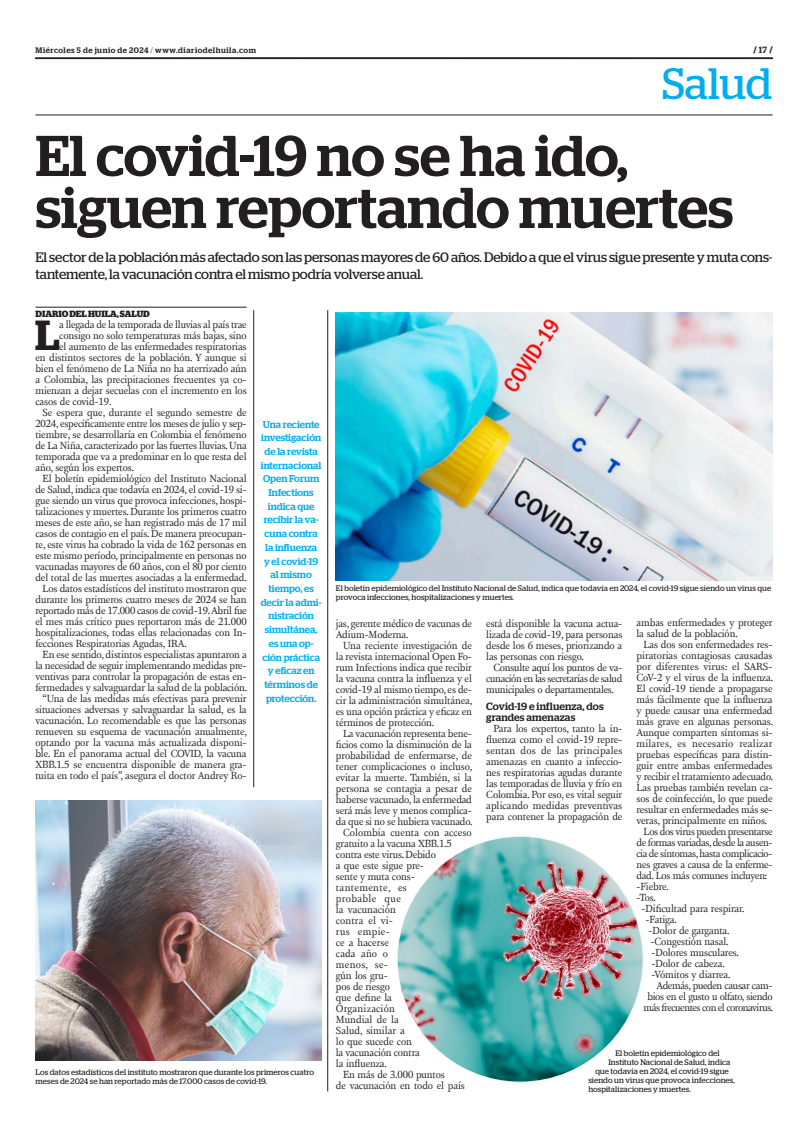
<style>
.page{position:relative;width:801px;height:1134px;background:#fff}
.page>*{position:absolute;margin:0;border:0;box-sizing:border-box;transform-origin:0 0}
.TITULO{font:500 57.4px/52px "Stag";color:#231f20}
.t1{font:43.9px "Stag";color:#00aeef}
.TEXTO_UNO{font:600 42px "Stag";color:#231f20}
.SUMARIO{font:13.7px/16.5px "Stag";letter-spacing:-.01em;color:#231f20}
.TEXTO{font:10.6px/11px "New Fournier BP";letter-spacing:-.01em;color:#231f20;text-align:justify}
.TEXTO_UNO-2{font:10.6px "New Fournier BP";letter-spacing:-.01em;color:#231f20}
.TEXTO-2{font:10.6px/11px "New Fournier BP";letter-spacing:-.04em;color:#231f20;text-align:right}
.INTERTITULO{font:500 10.5px/11px "Stag";letter-spacing:.01em;color:#231f20}
.DESTACADO_AZUL{font:500 10px/13.7px "Stag";color:#00aeef;text-align:center}
.CREDITO_1{font:700 9px "Stag";color:#231f20}
.PIE_DE_FOTO{font:8px/9px "Stag";letter-spacing:.005em;color:#231f20}
.t2{font:500 8px "Stag";letter-spacing:.06em;color:#231f20}
.s1{font-weight:300}
.s2{font-weight:500}
</style>
<div class="page">
<svg style="left:35px;top:58px;width:738px;height:1px"></svg>
<hr style="left:35px;top:115px;width:737px;height:1px;background:#231f20">
<img style="left:336px;top:313px;width:436px;height:267px">
<img style="left:35px;top:800px;width:287px;height:260px">
<hr style="left:35px;top:307px;width:212px;height:1px;background:#231f20">
<img style="left:397px;top:836px;width:246px;height:246px;border-radius:123px">
<hr style="left:327px;top:310px;width:1px;height:781px;background:#231f20">
<hr style="left:253px;top:310px;width:1px;height:477px;background:#231f20">
<p class="t2" style="left:35px;top:45px;width:222px">Miércoles 5 de junio de 2024 <span class="s1">/</span> www.diariodelhuila.com</p>
<p class="CREDITO_1" style="left:753px;top:45px;width:21px">/ <span class="s2">17</span> /</p>
<p class="t1" style="left:662px;top:59px;width:112px">Salud</p>
<p class="TITULO" style="left:36px;top:129px;width:699px">El covid-19 no se ha ido, siguen reportando muertes</p>
<p class="SUMARIO" style="left:36px;top:249px;width:738px">El sector de la población más afectado son las personas mayores de 60 años. Debido a que el virus sigue presente y muta cons&shy;tantemente, la vacunación contra el mismo podría volverse anual.</p>
<p class="CREDITO_1" style="left:36px;top:309px;width:116px">DIARIO DEL HUILA, SALUD</p>
<p class="TEXTO_UNO" style="left:35px;top:311px;width:26px">L</p>
<p class="TEXTO_UNO-2" style="left:59px;top:318px;width:189px">a llegada de la temporada de lluvias al país trae</p>
<p class="TEXTO_UNO-2" style="left:59px;top:329px;width:189px">consigo no solo temperaturas más bajas, sino</p>
<p class="TEXTO_UNO-2" style="left:59px;top:340px;width:189px">el aumento de las enfermedades respiratorias</p>
<p class="TEXTO_UNO-2" style="left:35px;top:351px;width:213px">en distintos sectores de la población. Y aunque si</p>
<p class="TEXTO_UNO-2" style="left:35px;top:362px;width:213px">bien el fenómeno de La Niña no ha aterrizado aún</p>
<p class="TEXTO_UNO-2" style="left:35px;top:373px;width:213px">a Colombia, las precipitaciones frecuentes ya co-</p>
<p class="TEXTO_UNO-2" style="left:35px;top:384px;width:213px">mienzan a dejar secuelas con el incremento en los</p>
<p class="TEXTO_UNO-2" style="left:35px;top:395px;width:77px">casos de covid-19.</p>
<p class="TEXTO" style="left:35px;top:407px;width:213px;text-indent:7px">Se espera que, durante el segundo semestre de 2024, específicamente entre los meses de julio y sep&shy;tiembre, se desarrollaría en Colombia el fenómeno de La Niña, caracterizado por las fuertes lluvias. Una temporada que va a predominar en lo que resta del año, según los expertos.</p>
<p class="TEXTO" style="left:35px;top:473px;width:213px;text-indent:7px">El boletín epidemiológico del Instituto Nacional de Salud, indica que todavía en 2024, el covid-19 si&shy;gue siendo un virus que provoca infecciones, hospi&shy;talizaciones y muertes. Durante los primeros cuatro meses de este año, se han registrado más de 17 mil casos de contagio en el país. De manera preocupan&shy;te, este virus ha cobrado la vida de 162 personas en este mismo período, principalmente en personas no vacunadas mayores de 60 años, con el 80 por ciento del total de las muertes asociadas a la enfermedad.</p>
<p class="TEXTO" style="left:35px;top:583px;width:213px;text-indent:7px">Los datos estadísticos del instituto mostraron que durante los primeros cuatro meses de 2024 se han reportado más de 17.000 casos de covid-19. Abril fue el mes más crítico pues reportaron más de 21.000 hospitalizaciones, todas ellas relacionadas con In&shy;fecciones Respiratorias Agudas, IRA.</p>
<p class="TEXTO" style="left:35px;top:649px;width:213px;text-indent:7px">En ese sentido, distintos especialistas apuntaron a la necesidad de seguir implementando medidas pre&shy;ventivas para controlar la propagación de estas en&shy;fermedades y salvaguardar la salud de la población.</p>
<p class="TEXTO" style="left:35px;top:693px;width:213px;text-indent:7px">“Una de las medidas más efectivas para prevenir situaciones adversas y salvaguardar la salud, es la vacunación. Lo recomendable es que las personas renueven su esquema de vacunación anualmente, optando por la vacuna más actualizada disponi&shy;ble. En el panorama actual del COVID, la vacuna XBB.1.5 se encuentra disponible de manera gra&shy;tuita en todo el país”, asegura el doctor Andrey Ro-</p>
<p class="DESTACADO_AZUL" style="left:261px;top:417px;width:62px">Una reciente investigación de la revista internacional<br>Open Forum<br>Infections indica que recibir la va&shy;cuna contra la influenza<br>y el covid-19 al mismo tiempo, es decir la admi&shy;nistración simultánea, es una op&shy;ción práctica y eficaz en términos de protección.</p>
<p class="PIE_DE_FOTO" style="left:336px;top:583px;width:437px">El boletín epidemiológico del Instituto Nacional de Salud, indica que todavía en 2024, el covid-19 sigue siendo un virus que provoca infecciones, hospitalizaciones y muertes.</p>
<p class="TEXTO" style="left:636px;top:617px;width:137px">ambas enfermedades y proteger la salud de la población.</p>
<p class="TEXTO" style="left:636px;top:639px;width:138px;text-indent:7px">Las dos son enfermedades res&shy;piratorias contagiosas causadas por diferentes virus: el SARS-CoV-2 y el virus de la influenza.<br>El covid-19 tiende a propagarse más fácilmente que la influenza y puede causar una enfermedad más grave en algunas personas.<br>Aunque comparten síntomas si&shy;milares, es necesario realizar pruebas específicas para distin&shy;guir entre ambas enfermedades y recibir el tratamiento adecuado.<br>Las pruebas también revelan ca&shy;sos de coinfección, lo que puede resultar en enfermedades más se&shy;veras, principalmente en niños.</p>
<p class="TEXTO" style="left:636px;top:826px;width:138px;text-indent:7px">Los dos virus pueden presentarse de formas variadas, desde la ausen&shy;cia de síntomas, hasta complicacio&shy;nes graves a causa de la enferme&shy;dad. Los más comunes incluyen:</p>
<p class="TEXTO" style="left:636px;top:881px;width:34px">-Fiebre.</p>
<p class="TEXTO" style="left:636px;top:892px;width:21px">-Tos.</p>
<p class="TEXTO" style="left:641px;top:903px;width:104px">-Dificultad para respirar.</p>
<p class="TEXTO" style="left:645px;top:914px;width:33px">-Fatiga.</p>
<p class="TEXTO" style="left:648px;top:925px;width:83px">-Dolor de garganta.</p>
<p class="TEXTO" style="left:650px;top:936px;width:79px">-Congestión nasal.</p>
<p class="TEXTO" style="left:651px;top:947px;width:89px">-Dolores musculares.</p>
<p class="TEXTO" style="left:651px;top:958px;width:75px">-Dolor de cabeza.</p>
<p class="TEXTO" style="left:651px;top:969px;width:81px">-Vómitos y diarrea.</p>
<p class="TEXTO-2" style="left:643px;top:980px;width:131px">Además, pueden causar cam&shy;bios en el gusto u olfato, siendo más frecuentes con el coronavirus.</p>
<p class="TEXTO" style="left:336px;top:618px;width:138px">jas, gerente médico de vacunas de<br>Adium-Moderna.</p>
<p class="TEXTO" style="left:336px;top:640px;width:138px;text-indent:7px">Una reciente investigación de la revista internacional Open Fo&shy;rum Infections indica que recibir la vacuna contra la influenza y el covid-19 al mismo tiempo, es de&shy;cir la administración simultánea, es una opción práctica y eficaz en términos de protección.</p>
<p class="TEXTO" style="left:336px;top:728px;width:138px;text-indent:7px">La vacunación representa bene&shy;ficios como la disminución de la probabilidad de enfermarse, de tener complicaciones o incluso, evitar la muerte. También, si la persona se contagia a pesar de haberse vacunado, la enfermedad será más leve y menos complica&shy;da que si no se hubiera vacunado.</p>
<p class="TEXTO" style="left:336px;top:827px;width:137px;text-align:left;text-indent:7px">Colombia cuenta con acceso gratuito a la vacuna XBB.1.5 contra este virus. Debido<br>a que este sigue pre-<br>sente y muta cons&shy;tantemente, es<br>probable que<br>la vacunación<br>contra el vi-<br>rus empie-<br>ce a hacerse<br>cada año o<br>menos, se-<br>gún los gru-<br>pos de riesgo<br>que define la<br>Organización<br>Mundial de la<br>Salud, similar a<br>lo que sucede con<br>la vacunación contra<br>la influenza.</p>
<p class="TEXTO" style="left:336px;top:1069px;width:131px;text-indent:7px">En más de 3.000 puntos<br>de vacunación en todo el país</p>
<p class="TEXTO" style="left:486px;top:618px;width:138px">está disponible la vacuna actua&shy;lizada de covid-19, para personas desde los 6 meses, priorizando a las personas con riesgo.</p>
<p class="TEXTO" style="left:486px;top:662px;width:138px;text-indent:7px">Consulte aquí los puntos de va&shy;cunación en las secretarías de salud municipales o departamentales.</p>
<p class="INTERTITULO" style="left:486px;top:700px;width:119px">Covid-19 e influenza, dos grandes amenazas</p>
<p class="TEXTO" style="left:486px;top:723px;width:138px;text-indent:7px">Para los expertos, tanto la in&shy;fluenza como el covid-19 repre&shy;sentan dos de las principales amenazas en cuanto a infeccio&shy;nes respiratorias agudas durante las temporadas de lluvia y frío en Colombia. Por eso, es vital seguir aplicando medidas preventivas para contener la propagación de</p>
<p class="PIE_DE_FOTO" style="left:615px;top:1048px;width:106px">El boletín epidemiológico del</p>
<p class="PIE_DE_FOTO" style="left:608px;top:1057px;width:124px">Instituto Nacional de Salud, indica</p>
<p class="PIE_DE_FOTO" style="left:595px;top:1066px;width:135px">que todavía en 2024, el covid-19 sigue</p>
<p class="PIE_DE_FOTO" style="left:588px;top:1075px;width:148px">siendo un virus que provoca infecciones,</p>
<p class="PIE_DE_FOTO" style="left:588px;top:1084px;width:104px">hospitalizaciones y muertes.</p>
<p class="PIE_DE_FOTO" style="left:35px;top:1067px;width:280px">Los datos estadísticos del instituto mostraron que durante los primeros cuatro meses de 2024 se han reportado más de 17.000 casos de covid-19.</p>
</div>
